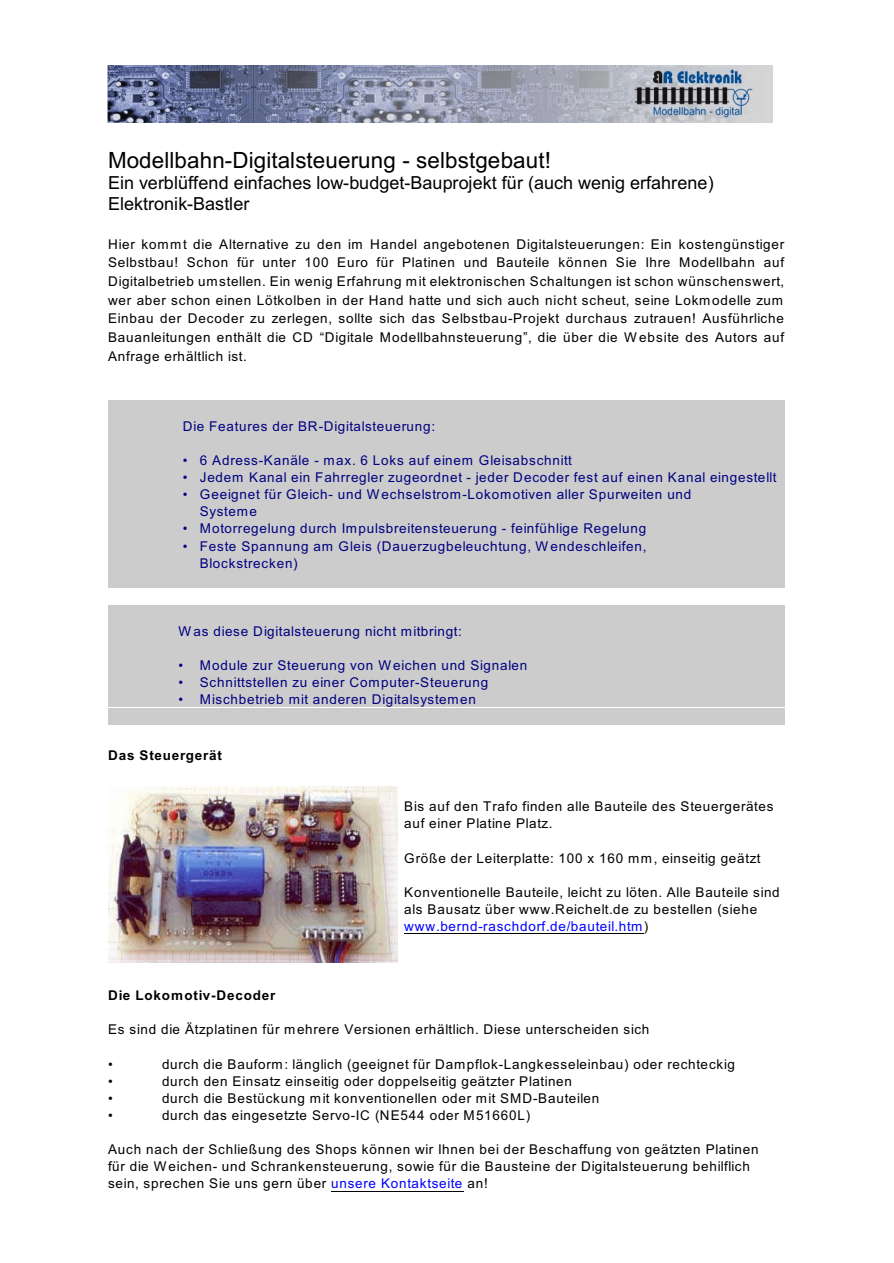
<style>
.page{position:relative;width:894px;height:1263px;background:#fff}
.page>*{position:absolute;margin:0;border:0;box-sizing:border-box;transform-origin:0 0}
.t1{font:22.35px "Arial";letter-spacing:.005em;color:#000}
.t2{font:18px/20.7px "Arial";letter-spacing:.005em;color:#000}
.t3{font:13.5px/18.8px "Arial";letter-spacing:.06em;color:#000}
.t4{font:13.5px/17.1px "Arial";letter-spacing:.06em;color:#000080}
.t5{font:700 13.5px "Arial";letter-spacing:.06em;color:#000}
.s1{color:#00f}
</style>
<div class="page">
<div style="left:108px;top:400px;width:677px;height:17px;background:#ccc"></div>
<div style="left:108px;top:417px;width:677px;height:17px;background:#ccc"></div>
<div style="left:108px;top:434px;width:677px;height:17px;background:#ccc"></div>
<div style="left:108px;top:451px;width:677px;height:17px;background:#ccc"></div>
<div style="left:108px;top:468px;width:677px;height:17px;background:#ccc"></div>
<div style="left:108px;top:485px;width:677px;height:34px;background:#ccc"></div>
<div style="left:108px;top:520px;width:677px;height:16px;background:#ccc"></div>
<div style="left:108px;top:537px;width:677px;height:34px;background:#ccc"></div>
<div style="left:108px;top:571px;width:677px;height:17px;background:#ccc"></div>
<div style="left:108px;top:605px;width:677px;height:17px;background:#ccc"></div>
<div style="left:108px;top:622px;width:677px;height:17px;background:#ccc"></div>
<div style="left:108px;top:639px;width:677px;height:17px;background:#ccc"></div>
<div style="left:108px;top:656px;width:677px;height:17px;background:#ccc"></div>
<div style="left:108px;top:673px;width:677px;height:17px;background:#ccc"></div>
<div style="left:108px;top:691px;width:677px;height:16px;background:#ccc"></div>
<div style="left:108px;top:708px;width:677px;height:17px;background:#ccc"></div>
<hr style="left:404px;top:933px;width:240px;height:1px;background:#000">
<hr style="left:331px;top:1191px;width:132px;height:1px;background:#000">
<img style="left:107px;top:65px;width:666px;height:58px">
<img style="left:108px;top:787px;width:290px;height:176px">
<h1 class="t1" style="left:108px;top:151px;width:445px">Modellbahn-Digitalsteuerung - selbstgebaut!</h1>
<h2 class="t2" style="left:108px;top:174px;width:607px">Ein verblüffend einfaches low-budget-Bauprojekt für (auch wenig erfahrene)<br>Elektronik-Bastler</h2>
<p class="t3" style="left:108px;top:236px;width:678px;text-align:justify">Hier kommt die Alternative zu den im Handel angebotenen Digitalsteuerungen: Ein kostengünstiger Selbstbau! Schon für unter 100 Euro für Platinen und Bauteile können Sie Ihre Modellbahn auf Digitalbetrieb umstellen. Ein wenig Erfahrung mit elektronischen Schaltungen ist schon wünschenswert, wer aber schon einen Lötkolben in der Hand hatte und sich auch nicht scheut, seine Lokmodelle zum Einbau der Decoder zu zerlegen, sollte sich das Selbstbau-Projekt durchaus zutrauen! Ausführliche Bauanleitungen enthält die CD “Digitale Modellbahnsteuerung”, die über die W ebsite des Autors auf Anfrage erhältlich ist.</p>
<p class="t4" style="left:183px;top:419px;width:254px">Die Features der BR-Digitalsteuerung:</p>
<p class="t4" style="left:183px;top:453px;width:391px">• 6 Adress-Kanäle - max. 6 Loks auf einem Gleisabschnitt</p>
<p class="t4" style="left:183px;top:470px;width:595px">• Jedem Kanal ein Fahrregler zugeordnet - jeder Decoder fest auf einen Kanal eingestellt</p>
<p class="t4" style="left:200px;top:487px;width:493px;text-indent:-17px">• Geeignet für Gleich- und Wechselstrom-Lokomotiven aller Spurweiten und<br>Systeme</p>
<p class="t4" style="left:183px;top:521px;width:465px">• Motorregelung durch Impulsbreitensteuerung - feinfühlige Regelung</p>
<p class="t4" style="left:200px;top:539px;width:448px;text-indent:-17px">• Feste Spannung am Gleis (Dauerzugbeleuchtung, Wendeschleifen,<br>Blockstrecken)</p>
<p class="t4" style="left:179px;top:624px;width:285px">Was diese Digitalsteuerung nicht mitbringt:</p>
<p class="t4" style="left:179px;top:658px;width:350px">• Module zur Steuerung von Weichen und Signalen</p>
<p class="t4" style="left:179px;top:675px;width:311px">• Schnittstellen zu einer Computer-Steuerung</p>
<p class="t4" style="left:179px;top:692px;width:299px">• Mischbetrieb mit anderen Digitalsystemen</p>
<p class="t5" style="left:108px;top:750px;width:115px">Das Steuergerät</p>
<p class="t3" style="left:404px;top:799px;width:371px;line-height:17.1px">Bis auf den Trafo finden alle Bauteile des Steuergerätes auf einer Platine Platz.</p>
<p class="t3" style="left:404px;top:850px;width:358px">Größe der Leiterplatte: 100 x 160 mm, einseitig geätzt</p>
<p class="t3" style="left:404px;top:885px;width:377px;line-height:17.1px">Konventionelle Bauteile, leicht zu löten. Alle Bauteile sind als Bausatz über www.Reichelt.de zu bestellen (siehe <span class="s1">www.bernd-raschdorf.de/bauteil.htm</span>)</p>
<p class="t5" style="left:108px;top:990px;width:169px">Die Lokomotiv-Decoder</p>
<p class="t3" style="left:108px;top:1021px;width:543px">Es sind die Ätzplatinen für mehrere Versionen erhältlich. Diese unterscheiden sich</p>
<p class="t3" style="left:108px;top:1056px;width:6px">•</p>
<p class="t3" style="left:162px;top:1056px;width:575px">durch die Bauform: länglich (geeignet für Dampflok-Langkesseleinbau) oder rechteckig</p>
<p class="t3" style="left:108px;top:1073px;width:6px">•</p>
<p class="t3" style="left:162px;top:1073px;width:412px">durch den Einsatz einseitig oder doppelseitig geätzter Platinen</p>
<p class="t3" style="left:108px;top:1090px;width:6px">•</p>
<p class="t3" style="left:162px;top:1090px;width:439px">durch die Bestückung mit konventionellen oder mit SMD-Bauteilen</p>
<p class="t3" style="left:108px;top:1107px;width:6px">•</p>
<p class="t3" style="left:162px;top:1107px;width:370px">durch das eingesetzte Servo-IC (NE544 oder M51660L)</p>
<p class="t3" style="left:108px;top:1142px;width:652px;line-height:17.1px">Auch nach der Schließung des Shops können wir Ihnen bei der Beschaffung von geätzten Platinen für die Weichen- und Schrankensteuerung, sowie für die Bausteine der Digitalsteuerung behilflich sein, sprechen Sie uns gern über <span class="s1">unsere Kontaktseite</span> an!</p>
</div>
